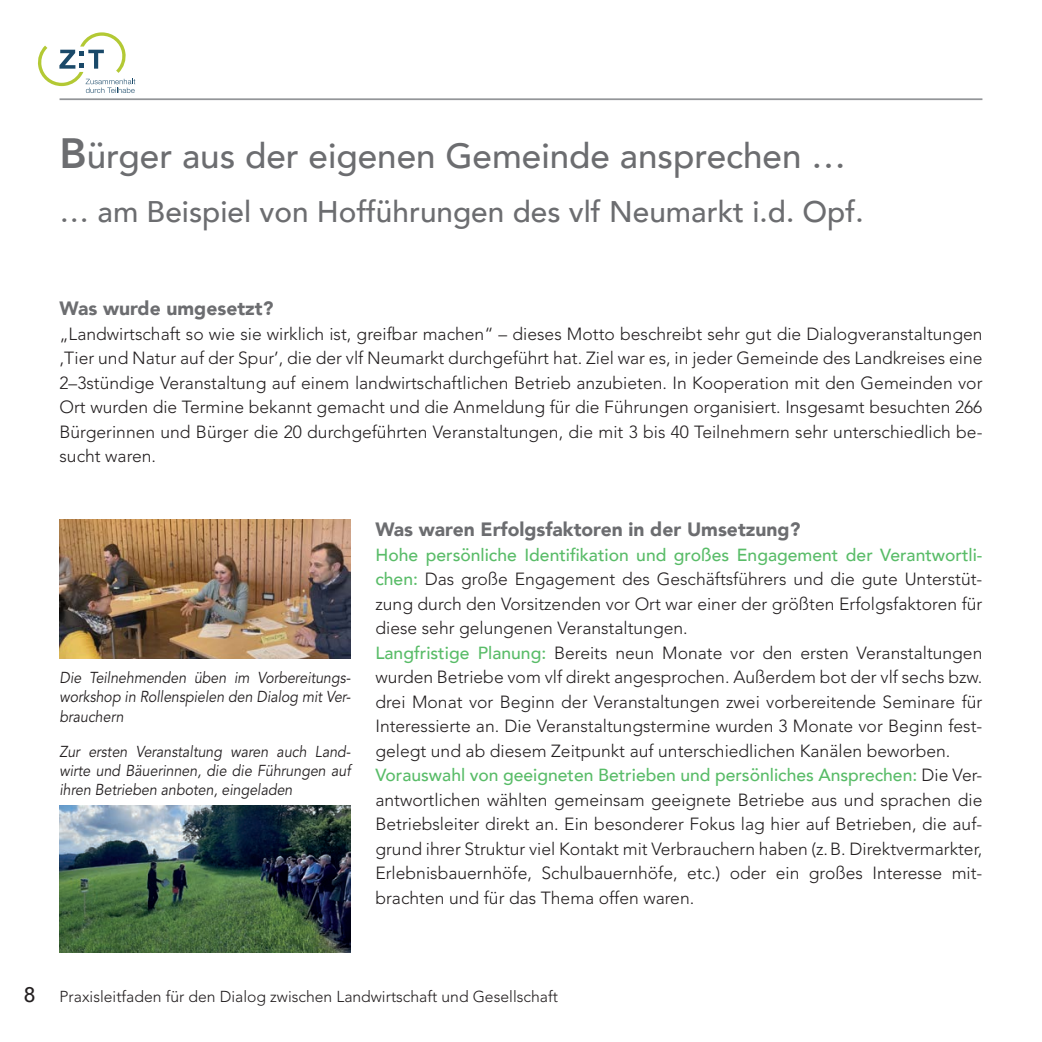
<style>
.page{position:relative;width:1042px;height:1042px;background:#fff}
.page>*{position:absolute;margin:0;border:0;box-sizing:border-box;transform-origin:0 0}
.t1{font:500 35px "Avenir";color:#6c6d70}
.t2{font:500 29.75px "Avenir";color:#6c6d70}
.t3{font:900 19.25px "Avenir";color:#6c6d70}
.t4{font:300 17.5px/24.5px "Avenir";color:#231f20;text-align:justify}
.t5{font:italic 15.75px/19.2px "Avenir";color:#231f20;text-align:justify;scale:.9 1}
.t6{font:300 15.75px "Avenir";color:#231f20}
.s1{font-weight:800;font-size:42px}
.s2{font-weight:500;color:#59bc68}
.s3{font-weight:500;font-size:21px}
</style>
<div class="page">
<svg style="left:37px;top:32px;width:98px;height:61px"></svg>
<hr style="left:60px;top:98px;width:922px;height:2px;background:#939598">
<img style="left:60px;top:805px;width:291px;height:147px">
<img style="left:60px;top:520px;width:291px;height:138px">
<h1 class="t1" style="left:60px;top:126px;width:788px"><span class="s1">B</span>ürger aus der eigenen Gemeinde ansprechen …</h1>
<h2 class="t2" style="left:60px;top:186px;width:805px">… am Beispiel von Hofführungen des vlf Neumarkt i.d. Opf.</h2>
<p class="t3" style="left:60px;top:292px;width:215px">Was wurde umgesetzt?</p>
<p class="t4" style="left:60px;top:322px;width:924px">„Landwirtschaft so wie sie wirklich ist, greifbar machen“ – dieses Motto beschreibt sehr gut die Dialogveranstaltungen ‚Tier und Natur auf der Spur’, die der vlf Neumarkt durchgeführt hat. Ziel war es, in jeder Gemeinde des Landkreises eine 2–3stündige Veranstaltung auf einem landwirtschaftlichen Betrieb anzubieten. In Kooperation mit den Gemeinden vor Ort wurden die Termine bekannt gemacht und die Anmeldung für die Führungen organisiert. Insgesamt besuchten 266<br>Bürgerinnen und Bürger die 20 durchgeführten Veranstaltungen, die mit 3 bis 40 Teilnehmern sehr unterschiedlich be&shy;sucht waren.</p>
<p class="t5" style="left:60px;top:668px;width:325px">Die Teilnehmenden üben im Vorbereitungs&shy;workshop in Rollenspielen den Dialog mit Ver&shy;brauchern</p>
<p class="t5" style="left:60px;top:742px;width:325px">Zur ersten Veranstaltung waren auch Land&shy;wirte und Bäuerinnen, die die Führungen auf ihren Betrieben anboten, eingeladen</p>
<p class="t3" style="left:375px;top:513px;width:426px">Was waren Erfolgsfaktoren in der Umsetzung?</p>
<p class="t4" style="left:375px;top:542px;width:608px;text-align:left"><span class="s2">Hohe persönliche Identifikation und großes Engagement der Verantwortli&shy;chen:</span> Das große Engagement des Geschäftsführers und die gute Unterstüt&shy;zung durch den Vorsitzenden vor Ort war einer der größten Erfolgsfaktoren für diese sehr gelungenen Veranstaltungen.<br><span class="s2">Langfristige Planung:</span> Bereits neun Monate vor den ersten Veranstaltungen wurden Betriebe vom vlf direkt angesprochen. Außerdem bot der vlf sechs bzw. drei Monat vor Beginn der Veranstaltungen zwei vorbereitende Seminare für Interessierte an. Die Veranstaltungstermine wurden 3 Monate vor Beginn fest&shy;gelegt und ab diesem Zeitpunkt auf unterschiedlichen Kanälen beworben.<br><span class="s2">Vorauswahl von geeigneten Betrieben und persönliches Ansprechen:</span> Die Ver&shy;antwortlichen wählten gemeinsam geeignete Betriebe aus und sprachen die Betriebsleiter direkt an. Ein besonderer Fokus lag hier auf Betrieben, die auf&shy;grund ihrer Struktur viel Kontakt mit Verbrauchern haben (z.B. Direktvermarkter, Erlebnisbauernhöfe, Schulbauernhöfe, etc.) oder ein großes Interesse mit&shy;brachten und für das Thema offen waren.</p>
<p class="t6" style="left:24px;top:987px;width:535px"><span class="s3">8</span> Praxisleitfaden für den Dialog zwischen Landwirtschaft und Gesellschaft</p>
</div>
